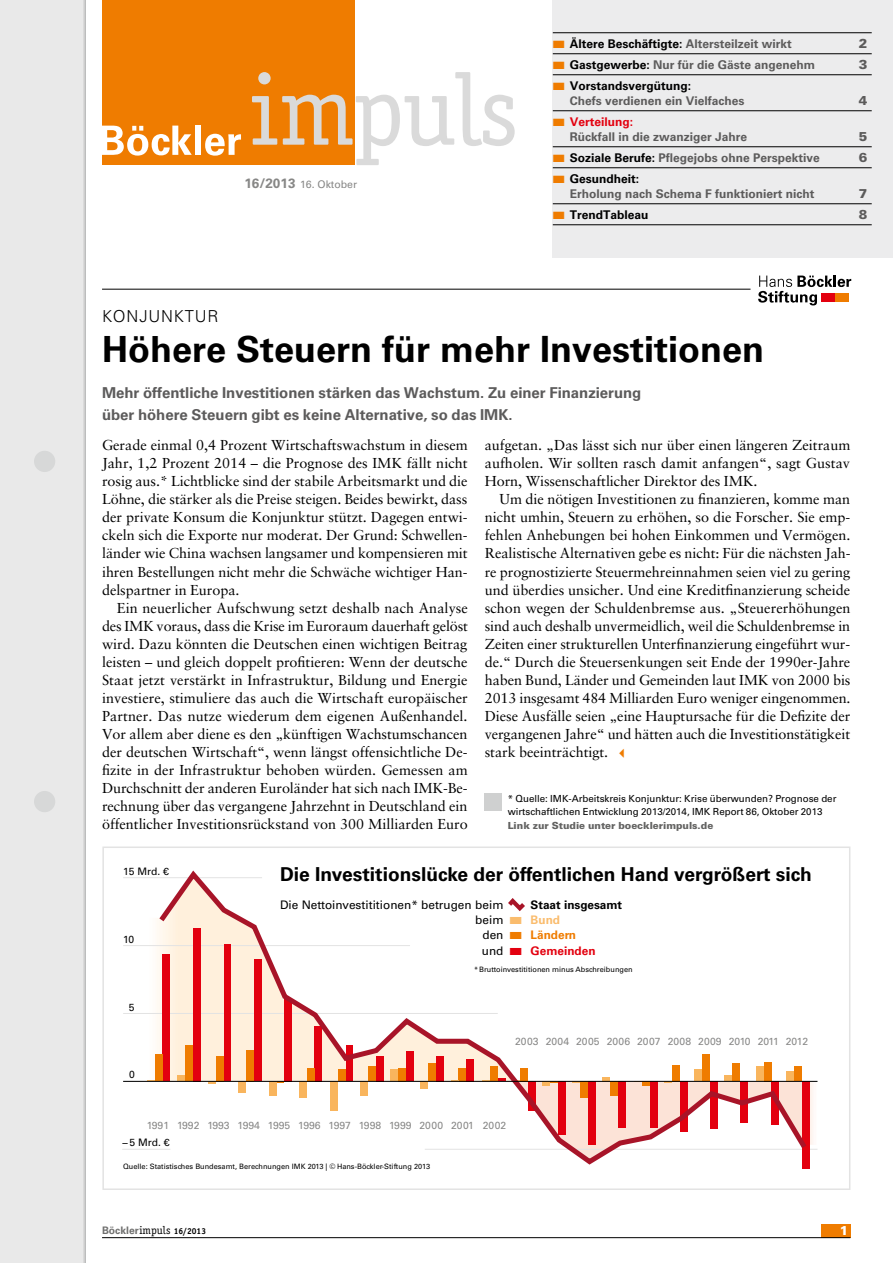
<style>
.page{position:relative;width:893px;height:1263px;background:#fff}
.page>*{position:absolute;margin:0;border:0;box-sizing:border-box;transform-origin:0 0}
.t1{font:700 36px "Univers LT Std";color:#000}
.t2{font:700 19.2px "Univers LT Std";color:#000}
.t3{font:300 16.5px "Univers LT Std";letter-spacing:.05em;color:#000}
.t4{font:700 15px/22.5px "Univers LT Std";letter-spacing:-.005em;color:#5c5b5b}
.t5{font:14.4px/18px "Sabon LT";letter-spacing:-.005em;color:#000;text-align:justify}
.t6{font:900 12.9px "Univers LT Std";color:#5c5b5b}
.t7{font:900 12.9px "Univers LT Std";color:#fff}
.t8{font:700 12px/15px "Univers LT Std";color:#5c5b5b}
.t9{font:700 12px "Univers LT Std";color:#000}
.t10{font:11.85px "Univers LT Std";color:#000}
.t11{font:700 11.85px "Univers LT Std";color:#000}
.t12{font:700 11.85px "Univers LT Std";color:#e3000f}
.t13{font:700 11.85px "Univers LT Std";color:#ef7c00}
.t14{font:700 11.85px "Univers LT Std";color:#fabc6d}
.t15{font:10.5px "Univers LT Std";color:#878786}
.t16{font:10.35px "Univers LT Std";color:#878786}
.t17{font:700 10.35px "Univers LT Std";color:#6f6f6e}
.t18{font:10.35px "Univers LT Std";color:#000}
.t19{font:9.75px/13.5px "Univers LT Std";letter-spacing:-.005em;color:#000}
.t20{font:900 9.75px "Univers LT Std";letter-spacing:-.005em;color:#636362}
.t21{font:7.35px "Univers LT Std";color:#000}
.s1{color:#ef7c00}
.s2{color:#5c5b5b}
.s3{color:#000}
.s4{font-weight:700;font-size:13.5px}
.s5{color:#e3000f}
.s6{font-family:"European Pi Three";font-size:10.5px;color:#ef7c00}
.s7{font-family:"Officina Serif LT";font-weight:400;font-size:11.25px;color:#000}
.s8{font-family:"Officina Serif LT";font-size:8.55px;color:#000}
</style>
<div class="page">
<div style="left:0;top:0;width:85px;height:1263px;background:#e9e9e9"></div>
<hr style="left:84px;top:0;width:2px;height:1263px;background:#b1b2b3">
<hr style="left:83px;top:0;width:2px;height:1263px;background:#dadada">
<div style="left:34px;top:451px;width:21px;height:21px;background:#d7d8d8;border-radius:50%"></div>
<div style="left:34px;top:791px;width:21px;height:21px;background:#d7d8d8;border-radius:50%"></div>
<div style="left:821px;top:1224px;width:29px;height:13px;background:#ef7c00"></div>
<hr style="left:102px;top:1237px;width:748px;height:1px;background:#000">
<hr style="left:102px;top:289px;width:648px;height:1px;background:#000">
<svg style="left:758px;top:276px;width:93px;height:29px"></svg>
<div style="left:821px;top:294px;width:14px;height:8px;background:#e3000f"></div>
<div style="left:835px;top:294px;width:13px;height:8px;background:#ef7c00"></div>
<div style="left:102px;top:0;width:253px;height:165px;background:#ef7c00"></div>
<svg style="left:252px;top:72px;width:263px;height:93px"></svg>
<svg style="left:102px;top:126px;width:90px;height:30px"></svg>
<div style="left:195px;top:126px;width:6px;height:29px;background:#fff"></div>
<svg style="left:205px;top:134px;width:36px;height:22px"></svg>
<div style="left:553px;top:0;width:340px;height:257px;background:#ececed"></div>
<div style="left:485px;top:793px;width:17px;height:17px;background:#cfd0d0"></div>
<hr style="left:122px;top:1149px;width:48px;height:1px;background:#e3e3e3">
<hr style="left:123px;top:1013px;width:375px;height:1px;background:#e3e3e3">
<hr style="left:123px;top:945px;width:287px;height:1px;background:#e3e3e3">
<hr style="left:123px;top:877px;width:139px;height:1px;background:#e3e3e3">
<div style="left:802px;top:1081px;width:7px;height:88px;background:#e3000f"></div>
<div style="left:155px;top:1054px;width:8px;height:27px;background:#ef7c00"></div>
<svg style="left:810px;top:1080px;width:7px;height:70px"></svg>
<svg style="left:156px;top:870px;width:654px;height:297px"></svg>
<hr style="left:123px;top:1081px;width:694px;height:1px;background:#000">
<div style="left:102px;top:846px;width:748px;height:344px;border:2px solid #e3e3e3"></div>
<hr style="left:553px;top:32px;width:319px;height:1px;background:#000">
<hr style="left:553px;top:53px;width:319px;height:1px;background:#000">
<hr style="left:553px;top:74px;width:319px;height:1px;background:#000">
<hr style="left:553px;top:110px;width:319px;height:1px;background:#000">
<hr style="left:553px;top:146px;width:319px;height:1px;background:#000">
<hr style="left:553px;top:167px;width:319px;height:1px;background:#000">
<hr style="left:553px;top:203px;width:319px;height:1px;background:#000">
<hr style="left:553px;top:224px;width:319px;height:1px;background:#000">
<svg style="left:504px;top:895px;width:25px;height:29px"></svg>
<svg style="left:510px;top:932px;width:11px;height:7px"></svg>
<svg style="left:510px;top:948px;width:11px;height:7px"></svg>
<p class="t9" style="left:553px;top:36px;width:241px"><span class="s1">■</span> Ältere Beschäftigte: <span class="s2">Altersteilzeit wirkt</span></p>
<p class="t6" style="left:859px;top:35px;width:10px">2</p>
<p class="t8" style="left:553px;top:57px;width:264px"><span class="s1">■</span> <span class="s3">Gastgewerbe:</span> Nur für die Gäste angenehm</p>
<p class="t6" style="left:859px;top:56px;width:10px">3</p>
<p class="t8" style="left:570px;top:78px;width:176px;text-indent:-17px"><span class="s1">■</span> <span class="s3">Vorstandsvergütung:<br></span>Chefs verdienen ein Vielfaches</p>
<p class="t6" style="left:859px;top:92px;width:10px">4</p>
<p class="t15" style="left:244px;top:178px;width:114px"><span class="s4">16/2013</span> 16. Oktober</p>
<p class="t8" style="left:570px;top:114px;width:179px;text-indent:-17px"><span class="s1">■</span> <span class="s5">Verteilung:<br></span>Rückfall in die zwanziger Jahre</p>
<p class="t6" style="left:859px;top:128px;width:10px">5</p>
<p class="t8" style="left:553px;top:150px;width:269px"><span class="s1">■</span> <span class="s3">Soziale Berufe:</span> Pflegejobs ohne Perspektive</p>
<p class="t6" style="left:859px;top:149px;width:10px">6</p>
<p class="t8" style="left:570px;top:171px;width:246px;text-indent:-17px"><span class="s1">■</span> <span class="s3">Gesundheit:<br></span>Erholung nach Schema F funktioniert nicht</p>
<p class="t6" style="left:859px;top:185px;width:10px">7</p>
<p class="t9" style="left:553px;top:207px;width:97px"><span class="s1">■</span> TrendTableau</p>
<p class="t6" style="left:859px;top:206px;width:10px">8</p>
<p class="t3" style="left:102px;top:307px;width:118px">KONJUNKTUR</p>
<h1 class="t1" style="left:102px;top:328px;width:664px">Höhere Steuern für mehr Investitionen</h1>
<p class="t4" style="left:102px;top:381px;width:541px">Mehr öffentliche Investitionen stärken das Wachstum. Zu einer Finanzierung über höhere Steuern gibt es keine Alternative, so das IMK.</p>
<p class="t5" style="left:485px;top:436px;width:367px">aufgetan. „Das lässt sich nur über einen längeren Zeitraum aufholen. Wir sollten rasch damit anfangen“, sagt Gustav Horn, Wissenschaftlicher Direktor des IMK.</p>
<p class="t5" style="left:485px;top:490px;width:367px;text-indent:15px">Um die nötigen Investitionen zu finanzieren, komme man nicht umhin, Steuern zu erhöhen, so die Forscher. Sie emp&shy;fehlen Anhebungen bei hohen Einkommen und Vermögen.<br>Realistische Alternativen gebe es nicht: Für die nächsten Jah&shy;re prognostizierte Steuermehreinnahmen seien viel zu gering und überdies unsicher. Und eine Kreditfinanzierung scheide schon wegen der Schuldenbremse aus. „Steuererhöhungen sind auch deshalb unvermeidlich, weil die Schuldenbremse in Zeiten einer strukturellen Unterfinanzierung eingeführt wur&shy;de.“ Durch die Steuersenkungen seit Ende der 1990er-Jahre haben Bund, Länder und Gemeinden laut IMK von 2000 bis 2013 insgesamt 484 Milliarden Euro weniger eingenommen.<br>Diese Ausfälle seien „eine Hauptursache für die Defizite der vergangenen Jahre“ und hätten auch die Investitionstätigkeit stark beeinträchtigt. <span class="s6">B</span></p>
<p class="t19" style="left:508px;top:791px;width:330px">* Quelle: IMK-Arbeitskreis Konjunktur: Krise überwunden? Prognose der wirtschaftlichen Entwicklung 2013/2014, IMK Report 86, Oktober 2013</p>
<p class="t20" style="left:508px;top:819px;width:207px">Link zur Studie unter boecklerimpuls.de</p>
<p class="t5" style="left:102px;top:436px;width:367px">Gerade einmal 0,4 Prozent Wirtschaftswachstum in diesem Jahr, 1,2 Prozent 2014 – die Prognose des IMK fällt nicht rosig aus.* Lichtblicke sind der stabile Arbeitsmarkt und die Löhne, die stärker als die Preise steigen. Beides bewirkt, dass der private Konsum die Konjunktur stützt. Dagegen entwi&shy;ckeln sich die Exporte nur moderat. Der Grund: Schwellen&shy;länder wie China wachsen langsamer und kompensieren mit ihren Bestellungen nicht mehr die Schwäche wichtiger Han&shy;delspartner in Europa.</p>
<p class="t5" style="left:102px;top:598px;width:367px;text-indent:15px">Ein neuerlicher Aufschwung setzt deshalb nach Analyse des IMK voraus, dass die Krise im Euroraum dauerhaft gelöst wird. Dazu könnten die Deutschen einen wichtigen Beitrag leisten – und gleich doppelt profitieren: Wenn der deutsche Staat jetzt verstärkt in Infrastruktur, Bildung und Energie investiere, stimuliere das auch die Wirtschaft europäischer Partner. Das nutze wiederum dem eigenen Außenhandel.<br>Vor allem aber diene es den „künftigen Wachstumschancen der deutschen Wirtschaft“, wenn längst offensichtliche De&shy;fizite in der Infrastruktur behoben würden. Gemessen am Durchschnitt der anderen Euroländer hat sich nach IMK-Be&shy;rechnung über das vergangene Jahrzehnt in Deutschland ein öffentlicher Investitionsrückstand von 300 Milliarden Euro</p>
<p class="t18" style="left:123px;top:865px;width:47px">15 Mrd. €</p>
<p class="t18" style="left:123px;top:933px;width:12px">10</p>
<p class="t18" style="left:129px;top:1001px;width:7px">5</p>
<p class="t18" style="left:129px;top:1068px;width:7px">0</p>
<h2 class="t2" style="left:280px;top:863px;width:533px">Die Investitionslücke der öffentlichen Hand vergrößert sich</h2>
<p class="t10" style="left:280px;top:897px;width:225px">Die Nettoinvestititionen* betrugen beim</p>
<p class="t11" style="left:531px;top:898px;width:93px">Staat insgesamt</p>
<p class="t10" style="left:475px;top:913px;width:30px">beim</p>
<p class="t14" style="left:531px;top:913px;width:31px">Bund</p>
<p class="t10" style="left:483px;top:928px;width:22px">den</p>
<p class="t13" style="left:531px;top:928px;width:47px">Ländern</p>
<p class="t10" style="left:482px;top:943px;width:23px">und</p>
<p class="t12" style="left:531px;top:944px;width:66px">Gemeinden</p>
<p class="t21" style="left:474px;top:965px;width:160px">*Bruttoinvestititionen minus Abschreibungen</p>
<p class="t16" style="left:515px;top:1036px;width:294px">2003 2004 2005 2006 2007 2008 2009 2010 2011 2012</p>
<p class="t16" style="left:147px;top:1119px;width:361px">1991 1992 1993 1994 1995 1996 1997 1998 1999 2000 2001 2002</p>
<p class="t18" style="left:122px;top:1136px;width:49px">−5 Mrd. €</p>
<p class="t21" style="left:123px;top:1162px;width:308px">Quelle: Statistisches Bundesamt, Berechnungen IMK 2013 | © Hans-Böckler-Stiftung 2013</p>
<p class="t17" style="left:102px;top:1224px;width:106px">Böckler<span class="s7">impuls</span> <span class="s8">16/2013</span></p>
<p class="t7" style="left:840px;top:1222px;width:10px">1</p>
</div>
